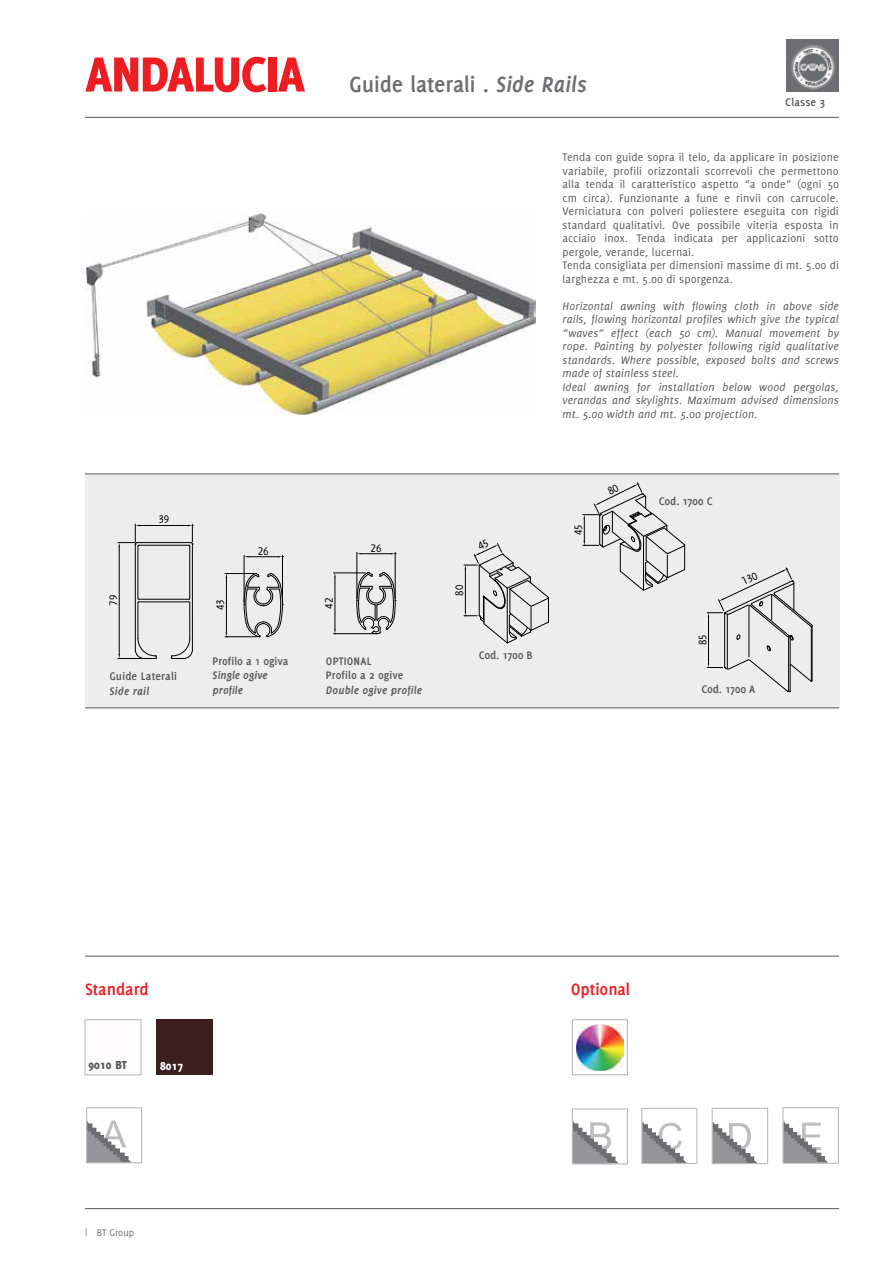
<style>
.page{position:relative;width:893px;height:1263px;background:#fff}
.page>*{position:absolute;margin:0;border:0;box-sizing:border-box;transform-origin:0 0}
.t1{font:800 54px "Delicious";letter-spacing:-.025em;color:#ed1d24}
.t2{font:700 24px "Delicious";letter-spacing:-.005em;color:#6d6e71}
.t3{font:700 18px "Delicious";color:#ed1d24}
.t4{font:800 12.75px "Delicious";color:#58595b}
.t5{font:800 12.6px "Delicious";color:#fff}
.t6{font:12px/13.5px "Delicious";letter-spacing:.01em;color:#58595b}
.t7{font:italic 12px/13.5px "Delicious";letter-spacing:.015em;color:#58595b}
.t8{font:700 12px/14.4px "Delicious";letter-spacing:.005em;color:#58595b}
.t9{font:italic 700 12px/14.4px "Delicious";letter-spacing:.005em;color:#58595b}
.t10{font:12px "Delicious Small Caps";color:#000}
.t11{font:10.5px "Delicious";color:#6d6e71}
.s1{font-style:italic}
</style>
<div class="page">
<div style="left:85px;top:474px;width:754px;height:233px;background:#ededee"></div>
<hr style="left:749px;top:606px;width:1px;height:51px;background:#000">
<hr style="left:727px;top:614px;width:1px;height:54px;background:#000">
<hr style="left:788px;top:637px;width:1px;height:54px;background:#000">
<svg style="left:171px;top:638px;width:22px;height:21px"></svg>
<hr style="left:138px;top:546px;width:1px;height:52px;background:#000">
<hr style="left:189px;top:546px;width:1px;height:52px;background:#000">
<hr style="left:192px;top:544px;width:1px;height:106px;background:#000">
<hr style="left:135px;top:544px;width:1px;height:106px;background:#000">
<hr style="left:139px;top:599px;width:50px;height:1px;background:#000">
<hr style="left:139px;top:602px;width:50px;height:1px;background:#000">
<hr style="left:138px;top:603px;width:1px;height:35px;background:#000">
<hr style="left:189px;top:603px;width:1px;height:35px;background:#000">
<hr style="left:139px;top:545px;width:50px;height:1px;background:#000">
<hr style="left:137px;top:542px;width:54px;height:1px;background:#000">
<hr style="left:140px;top:525px;width:48px;height:1px;background:#000">
<svg style="left:188px;top:524px;width:5px;height:22px"></svg>
<hr style="left:119px;top:547px;width:1px;height:107px;background:#000">
<svg style="left:118px;top:524px;width:22px;height:23px"></svg>
<svg style="left:118px;top:638px;width:39px;height:21px"></svg>
<hr style="left:357px;top:552px;width:1px;height:46px;background:#000">
<hr style="left:395px;top:552px;width:1px;height:46px;background:#000">
<hr style="left:361px;top:553px;width:30px;height:1px;background:#000">
<hr style="left:333px;top:573px;width:32px;height:1px;background:#000">
<hr style="left:333px;top:633px;width:41px;height:1px;background:#000">
<hr style="left:335px;top:577px;width:1px;height:52px;background:#000">
<svg style="left:356px;top:572px;width:40px;height:62px"></svg>
<hr style="left:244px;top:555px;width:1px;height:47px;background:#000">
<hr style="left:282px;top:555px;width:1px;height:47px;background:#000">
<svg style="left:244px;top:556px;width:38px;height:1px"></svg>
<svg style="left:225px;top:573px;width:58px;height:64px"></svg>
<hr style="left:708px;top:617px;width:1px;height:46px;background:#000">
<hr style="left:790px;top:637px;width:1px;height:54px;background:#000">
<hr style="left:811px;top:627px;width:1px;height:54px;background:#000">
<svg style="left:707px;top:660px;width:105px;height:32px"></svg>
<hr style="left:724px;top:613px;width:1px;height:54px;background:#000">
<hr style="left:812px;top:626px;width:1px;height:54px;background:#000">
<hr style="left:85px;top:707px;width:754px;height:1px;background:#58595b">
<hr style="left:85px;top:473px;width:754px;height:1px;background:#58595b">
<svg style="left:88px;top:1120px;width:42px;height:41px"></svg>
<div style="left:86px;top:1107px;width:56px;height:56px;border:1px solid #b6b8ba"></div>
<hr style="left:85px;top:117px;width:754px;height:1px;background:#58595b">
<img style="left:85px;top:213px;width:451px;height:202px">
<div style="left:156px;top:1019px;width:57px;height:56px;background:#3c1e20"></div>
<img style="left:577px;top:1024px;width:46px;height:46px">
<div style="left:572px;top:1019px;width:56px;height:56px;border:1px solid #b6b8ba"></div>
<svg style="left:643px;top:1122px;width:43px;height:40px"></svg>
<div style="left:641px;top:1108px;width:56px;height:56px;border:1px solid #b6b8ba"></div>
<svg style="left:714px;top:1123px;width:42px;height:39px"></svg>
<svg style="left:784px;top:1121px;width:44px;height:41px"></svg>
<div style="left:712px;top:1108px;width:56px;height:56px;border:1px solid #b6b8ba"></div>
<div style="left:782px;top:1107px;width:57px;height:57px;border:1px solid #b6b8ba"></div>
<svg style="left:574px;top:1122px;width:43px;height:40px"></svg>
<div style="left:572px;top:1108px;width:56px;height:56px;border:1px solid #b6b8ba"></div>
<hr style="left:85px;top:956px;width:754px;height:1px;background:#58595b">
<div style="left:84px;top:1019px;width:58px;height:56px;background:#fefdfb;border:1px solid #b6b8ba"></div>
<img style="left:786px;top:40px;width:53px;height:52px">
<hr style="left:85px;top:1208px;width:754px;height:1px;background:#58595b">
<svg style="left:464px;top:543px;width:85px;height:100px"></svg>
<svg style="left:583px;top:482px;width:102px;height:109px"></svg>
<svg style="left:707px;top:567px;width:105px;height:84px"></svg>
<h1 class="t1" style="left:85px;top:43px;width:222px">ANDALUCIA</h1>
<h2 class="t2" style="left:349px;top:70px;width:239px">Guide laterali . <span class="s1">Side Rails</span></h2>
<p class="t8" style="left:785px;top:95px;width:41px">Classe 3</p>
<p class="t6" style="left:563px;top:150px;width:278px">Tenda con guide sopra il telo, da applicare in posizione variabile, profili orizzontali scorrevoli che permettono alla tenda il caratteristico aspetto “a onde” (ogni 50 cm circa). Funzionante a fune e rinvii con carrucole.<br>Verniciatura con polveri poliestere eseguita con rigidi standard qualitativi. Ove possibile viteria esposta in acciaio inox. Tenda indicata per applicazioni sotto pergole, verande, lucernai.<br>Tenda consigliata per dimensioni massime di mt. 5.00 di larghezza e mt. 5.00 di sporgenza.</p>
<p class="t7" style="left:563px;top:299px;width:278px">Horizontal awning with flowing cloth in above side rails, flowing horizontal profiles which give the typical “waves” effect (each 50 cm). Manual movement by rope. Painting by polyester following rigid qualitative standards. Where possible, exposed bolts and screws made of stainless steel.<br>Ideal awning for installation below wood pergolas, verandas and skylights. Maximum advised dimensions mt. 5.00 width and mt. 5.00 projection.</p>
<p class="t10" style="left:106px;top:606px;width:12px;rotate:-90deg">79</p>
<p class="t10" style="left:158px;top:513px;width:12px">39</p>
<p class="t8" style="left:109px;top:669px;width:69px">Guide Laterali</p>
<p class="t9" style="left:109px;top:683px;width:41px">Side rail</p>
<p class="t10" style="left:214px;top:610px;width:12px;rotate:-90deg">43</p>
<p class="t10" style="left:258px;top:544px;width:12px">26</p>
<p class="t8" style="left:213px;top:653px;width:77px">Profilo a 1 ogiva</p>
<p class="t9" style="left:213px;top:668px;width:57px">Single ogive profile</p>
<p class="t10" style="left:322px;top:609px;width:12px;rotate:-90deg">42</p>
<p class="t10" style="left:371px;top:541px;width:12px">26</p>
<p class="t8" style="left:326px;top:653px;width:79px">OPTIONAL<br>Profilo a 2 ogive</p>
<p class="t9" style="left:326px;top:682px;width:97px">Double ogive profile</p>
<p class="t10" style="left:453px;top:596px;width:12px;rotate:-90deg">80</p>
<p class="t8" style="left:479px;top:648px;width:55px">Cod. 1700 B</p>
<p class="t10" style="left:571px;top:535px;width:12px;rotate:-90deg">45</p>
<p class="t8" style="left:659px;top:494px;width:55px">Cod. 1700 C</p>
<p class="t10" style="left:696px;top:645px;width:12px;rotate:-90deg">85</p>
<p class="t8" style="left:701px;top:682px;width:56px">Cod. 1700 A</p>
<h3 class="t3" style="left:85px;top:978px;width:65px">Standard</h3>
<h3 class="t3" style="left:571px;top:978px;width:61px">Optional</h3>
<p class="t4" style="left:88px;top:1058px;width:40px">9010 BT</p>
<p class="t5" style="left:160px;top:1058px;width:24px">8017</p>
<p class="t11" style="left:85px;top:1227px;width:51px">| BT Group</p>
</div>
